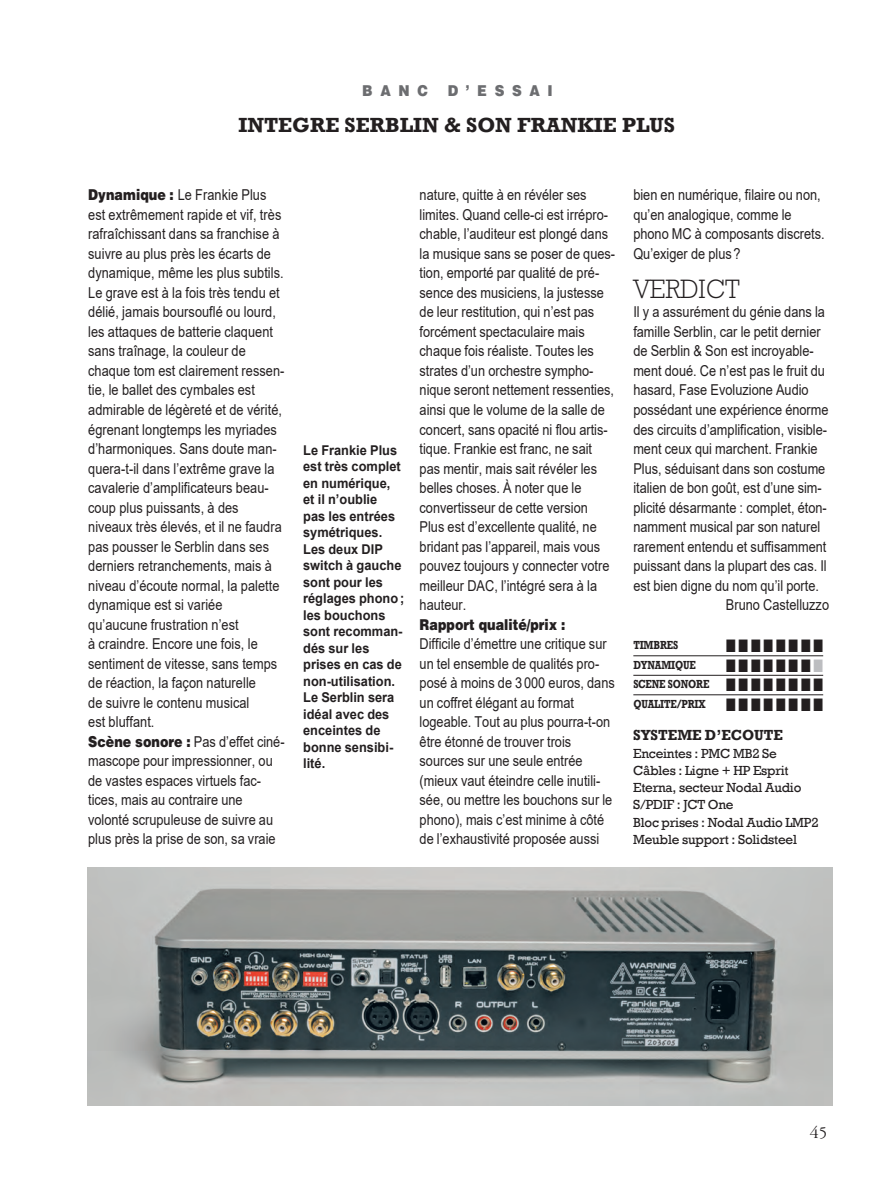
<style>
.page{position:relative;width:893px;height:1191px;background:#fff}
.page>*{position:absolute;margin:0;border:0;box-sizing:border-box;transform-origin:0 0}
.t1{font:300 27px "Rockwell";color:#231f20;scale:.95 1}
.t2{font:700 21px "Rockwell";color:#231f20}
.t3{font:18px "Zapf Dingbats";color:#231f20;scale:.7 1}
.t4{font:18px "Garamond Three";color:#231f20}
.t5{font:15px/19.5px "Arial";color:#231f20;scale:.85 1}
.t6{font:900 15px "Helvetica";color:#231f20;scale:.85 1}
.t7{font:700 15px "Rockwell";color:#231f20;scale:.95 1}
.t8{font:900 15px "Helvetica";letter-spacing:.565em;color:#6c6d70;scale:.9 1}
.t9{font:700 13.5px/16.5px "Arial";color:#231f20;scale:.95 1}
.t10{font:13.5px/17.2px "Rockwell";letter-spacing:-.015em;color:#231f20}
.t11{font:700 12px/19.5px "Rockwell";letter-spacing:-.015em;color:#231f20;scale:.8 1}
.s1{font-family:"Helvetica";font-weight:900}
.s2{color:#bcbdc0}
</style>
<div class="page">
<hr style="left:633px;top:655px;width:190px;height:1px;background:#231f20">
<hr style="left:633px;top:675px;width:190px;height:1px;background:#231f20">
<hr style="left:633px;top:694px;width:190px;height:1px;background:#231f20">
<img style="left:87px;top:867px;width:746px;height:239px">
<p class="t8" style="left:362px;top:82px;width:75px">BANC</p>
<p class="t8" style="left:448px;top:82px;width:118px">D’ESSAI</p>
<h2 class="t2" style="left:238px;top:112px;width:438px">INTEGRE SERBLIN &amp; SON FRANKIE PLUS</h2>
<p class="t5" style="left:88px;top:185px;width:233px"><span class="s1">Dynamique :</span> Le Frankie Plus est extrêmement rapide et vif, très rafraîchissant dans sa franchise à suivre au plus près les écarts de dynamique, même les plus subtils.<br>Le grave est à la fois très tendu et délié, jamais boursouflé ou lourd, les attaques de batterie claquent sans traînage, la couleur de chaque tom est clairement ressen&shy;tie, le ballet des cymbales est admirable de légèreté et de vérité, égrenant longtemps les myriades d’harmoniques. Sans doute man&shy;quera-t-il dans l’extrême grave la cavalerie d’amplificateurs beau&shy;coup plus puissants, à des niveaux très élevés, et il ne faudra pas pousser le Serblin dans ses derniers retranchements, mais à niveau d’écoute normal, la palette dynamique est si variée qu’aucune frustration n’est<br>à craindre. Encore une fois, le sentiment de vitesse, sans temps de réaction, la façon naturelle<br>de suivre le contenu musical<br>est bluffant.<br><span class="s1">Scène sonore :</span> Pas d’effet ciné&shy;mascope pour impressionner, ou de vastes espaces virtuels fac&shy;tices, mais au contraire une volonté scrupuleuse de suivre au plus près la prise de son, sa vraie</p>
<p class="t5" style="left:420px;top:185px;width:232px">nature, quitte à en révéler ses limites. Quand celle-ci est irrépro&shy;chable, l’auditeur est plongé dans la musique sans se poser de ques&shy;tion, emporté par qualité de pré&shy;sence des musiciens, la justesse de leur restitution, qui n’est pas forcément spectaculaire mais chaque fois réaliste. Toutes les strates d’un orchestre sympho&shy;nique seront nettement ressenties, ainsi que le volume de la salle de concert, sans opacité ni flou artis&shy;tique. Frankie est franc, ne sait pas mentir, mais sait révéler les belles choses. À noter que le convertisseur de cette version<br>Plus est d’excellente qualité, ne bridant pas l’appareil, mais vous pouvez toujours y connecter votre meilleur DAC, l’intégré sera à la hauteur.</p>
<p class="t9" style="left:303px;top:442px;width:108px">Le Frankie Plus est très complet en numérique, et il n’oublie<br>pas les entrées symétriques.<br>Les deux DIP switch à gauche sont pour les réglages phono ; les bouchons sont recomman&shy;dés sur les prises en cas de non-utilisation.<br>Le Serblin sera idéal avec des enceintes de bonne sensibi&shy;lité.</p>
<p class="t6" style="left:420px;top:615px;width:173px">Rapport qualité/prix :</p>
<p class="t5" style="left:420px;top:634px;width:231px">Difficile d’émettre une critique sur un tel ensemble de qualités pro&shy;posé à moins de 3 000 euros, dans un coffret élégant au format logeable. Tout au plus pourra-t-on être étonné de trouver trois sources sur une seule entrée (mieux vaut éteindre celle inutili&shy;sée, ou mettre les bouchons sur le phono), mais c’est minime à côté de l’exhaustivité proposée aussi</p>
<p class="t5" style="left:633px;top:185px;width:227px">bien en numérique, filaire ou non, qu’en analogique, comme le phono MC à composants discrets.<br>Qu’exiger de plus ?</p>
<h1 class="t1" style="left:633px;top:280px;width:113px">VERDICT</h1>
<p class="t5" style="left:633px;top:302px;width:227px">Il y a assurément du génie dans la</p>
<p class="t5" style="left:633px;top:322px;width:222px">famille Serblin, car le petit dernier</p>
<p class="t5" style="left:633px;top:341px;width:214px">de Serblin &amp; Son est incroyable-</p>
<p class="t5" style="left:633px;top:361px;width:227px">ment doué. Ce n’est pas le fruit du</p>
<p class="t5" style="left:633px;top:380px;width:208px">hasard, Fase Evoluzione Audio</p>
<p class="t5" style="left:633px;top:400px;width:231px">possédant une expérience énorme</p>
<p class="t5" style="left:633px;top:419px;width:229px">des circuits d’amplification, visible-</p>
<p class="t5" style="left:633px;top:439px;width:218px">ment ceux qui marchent. Frankie</p>
<p class="t5" style="left:633px;top:458px;width:227px">Plus, séduisant dans son costume</p>
<p class="t5" style="left:633px;top:478px;width:223px">italien de bon goût, est d’une sim-</p>
<p class="t5" style="left:633px;top:497px;width:229px">plicité désarmante : complet, éton-</p>
<p class="t5" style="left:633px;top:517px;width:222px">namment musical par son naturel</p>
<p class="t5" style="left:633px;top:536px;width:229px">rarement entendu et suffisamment</p>
<p class="t5" style="left:633px;top:556px;width:229px">puissant dans la plupart des cas. Il</p>
<p class="t5" style="left:633px;top:575px;width:220px">est bien digne du nom qu’il porte.</p>
<p class="t5" style="left:726px;top:595px;width:123px">Bruno Castelluzzo</p>
<p class="t11" style="left:633px;top:635px;width:58px">TIMBRES</p>
<p class="t3" style="left:726px;top:635px;width:140px">■■■■■■■■</p>
<p class="t11" style="left:633px;top:655px;width:80px">DYNAMIQUE</p>
<p class="t3" style="left:726px;top:655px;width:140px">■■■■■■■<span class="s2">■</span></p>
<p class="t11" style="left:633px;top:674px;width:239px">SCENE SONORE ■ ■ ■ ■ ■ ■ ■ ■<br>QUALITE/PRIX ■ ■ ■ ■ ■ ■ ■ ■</p>
<p class="t7" style="left:633px;top:726px;width:159px">SYSTEME D’ECOUTE</p>
<p class="t10" style="left:633px;top:744px;width:187px">Enceintes : PMC MB2 Se<br>Câbles : Ligne + HP Esprit<br>Eterna, secteur Nodal Audio<br>S/PDIF : JCT One<br>Bloc prises : Nodal Audio LMP2<br>Meuble support : Solidsteel</p>
<p class="t4" style="left:810px;top:1126px;width:19px">45</p>
</div>
